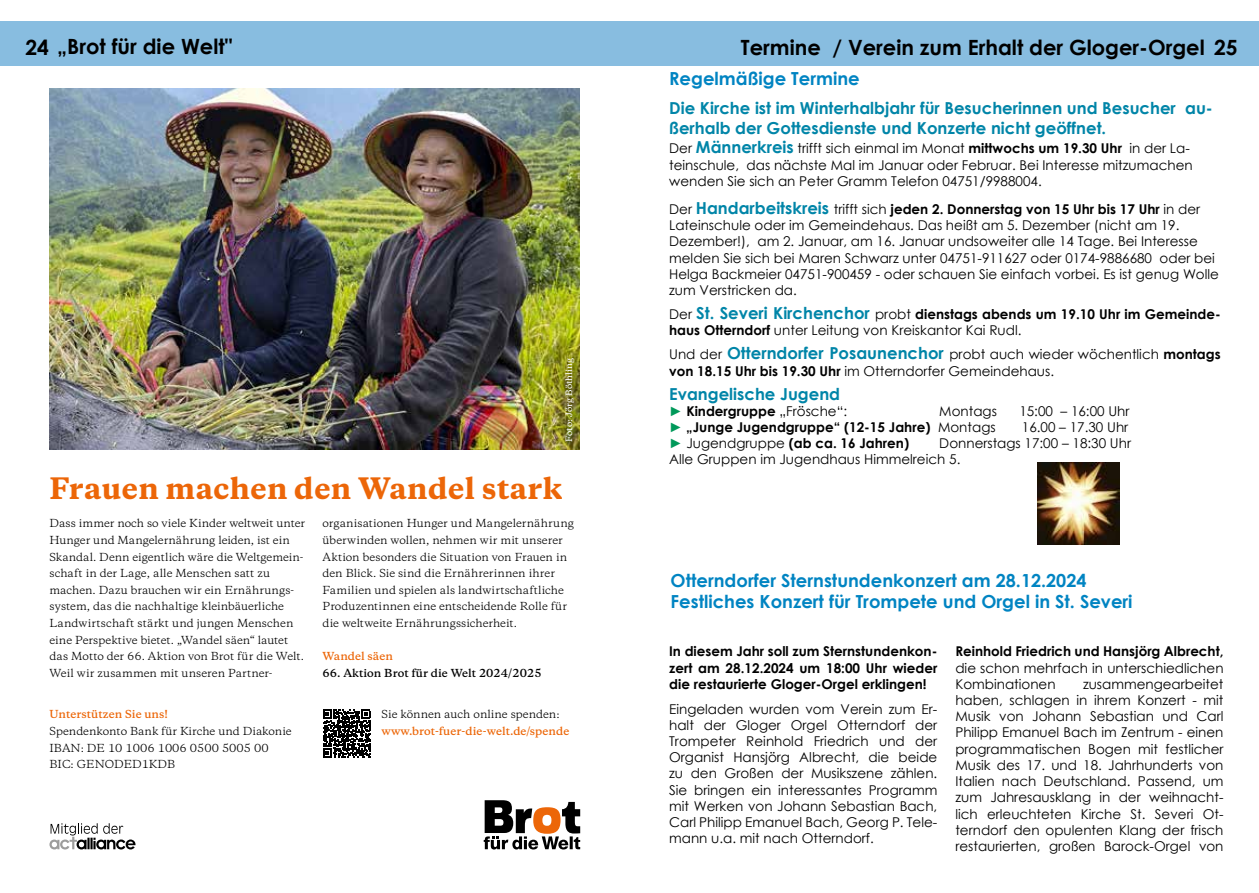
<style>
.page{position:relative;width:1259px;height:893px;background:#fff}
.page>*{position:absolute;margin:0;border:0;box-sizing:border-box;transform-origin:0 0}
.t1{font:800 27.75px "Copernicus";letter-spacing:.02em;color:#ec6608}
.t2{font:700 21px "Century Gothic";color:#000}
.t3{font:700 18px/21.6px "Century Gothic";color:#0084c2}
.t4{font:700 16.5px/19.8px "Century Gothic";color:#0085a8}
.t5{font:13.5px/16.2px "Century Gothic";color:#000}
.t6{font:700 13.5px/16.2px "Century Gothic";color:#000;text-align:justify}
.t7{font:10.35px/16.6px "Copernicus";color:#000}
.t8{font:600 10.35px "Copernicus";letter-spacing:.005em;color:#ec6608}
.t9{font:600 10.35px "Copernicus";letter-spacing:.005em;color:#000}
.t10{font:500 8.25px "Copernicus";color:#fff}
.s1{font-weight:700;font-size:16.5px;color:#0085a8}
.s2{font-weight:700}
.s3{font-weight:400}
.s4{font-size:16.5px;color:#0085a8}
.s5{color:#00995a}
</style>
<div class="page">
<div style="left:629px;top:21px;width:630px;height:45px;background:#88bde0"></div>
<div style="left:0;top:21px;width:629px;height:45px;background:#88bde0"></div>
<img style="left:49px;top:88px;width:531px;height:362px">
<svg style="left:556px;top:349px;width:24px;height:101px"></svg>
<svg style="left:323px;top:709px;width:48px;height:49px"></svg>
<svg style="left:323px;top:710px;width:47px;height:47px"></svg>
<svg style="left:484px;top:800px;width:96px;height:49px"></svg>
<svg style="left:49px;top:823px;width:86px;height:26px"></svg>
<img style="left:1038px;top:462px;width:82px;height:82px">
<h2 class="t2" style="left:26px;top:30px;width:208px">24 „Brot für die Welt"</h2>
<h2 class="t2" style="left:741px;top:31px;width:498px">Termine / Verein zum Erhalt der Gloger-Orgel 25</h2>
<p class="t10" style="left:562px;top:442px;width:85px;rotate:-90deg">Foto: Jörg Böthling</p>
<h1 class="t1" style="left:49px;top:470px;width:514px">Frauen machen den Wandel stark</h1>
<p class="t7" style="left:49px;top:515px;width:257px">Dass immer noch so viele Kinder weltweit unter Hunger und Mangelernährung leiden, ist ein Skandal. Denn eigentlich wäre die Weltgemein&shy;schaft in der Lage, alle Menschen satt zu machen. Dazu brauchen wir ein Ernährungs&shy;system, das die nachhaltige kleinbäuerliche Landwirtschaft stärkt und jungen Menschen eine Perspektive bietet. „Wandel säen“ lautet das Motto der 66. Aktion von Brot für die Welt.<br>Weil wir zusammen mit unseren Partner-</p>
<p class="t7" style="left:322px;top:515px;width:253px">organisationen Hunger und Mangelernährung überwinden wollen, nehmen wir mit unserer Aktion besonders die Situation von Frauen in den Blick. Sie sind die Ernährerinnen ihrer Familien und spielen als landwirtschaftliche Produzentinnen eine entscheidende Rolle für die weltweite Ernährungssicherheit.</p>
<p class="t8" style="left:322px;top:649px;width:72px">Wandel säen</p>
<p class="t9" style="left:322px;top:666px;width:221px">66. Aktion Brot für die Welt 2024/2025</p>
<p class="t8" style="left:49px;top:707px;width:120px">Unterstützen Sie uns!</p>
<p class="t7" style="left:49px;top:723px;width:244px">Spendenkonto Bank für Kirche und Diakonie<br>IBAN: DE 10 1006 1006 0500 5005 00<br>BIC: GENODED1KDB</p>
<p class="t7" style="left:381px;top:706px;width:179px">Sie können auch online spenden:</p>
<p class="t8" style="left:381px;top:724px;width:189px">www.brot-fuer-die-welt.de/spende</p>
<h3 class="t3" style="left:669px;top:67px;width:192px">Regelmäßige Termine</h3>
<p class="t4" style="left:669px;top:97px;width:545px">Die Kirche ist im Winterhalbjahr für Besucherinnen und Besucher au&shy;ßerhalb der Gottesdienste und Konzerte nicht geöffnet.</p>
<p class="t5" style="left:669px;top:140px;width:525px">Der <span class="s1">Männerkreis</span> trifft sich einmal im Monat <span class="s2">mittwochs um 19.30 Uhr</span> in der La&shy;teinschule, das nächste Mal im Januar oder Februar. Bei Interesse mitzumachen wenden Sie sich an Peter Gramm Telefon 04751/9988004.</p>
<p class="t5" style="left:669px;top:201px;width:551px">Der <span class="s1">Handarbeitskreis</span> trifft sich <span class="s2">jeden 2. Donnerstag von 15 Uhr bis 17 Uhr</span> in der Lateinschule oder im Gemeindehaus. Das heißt am 5. Dezember (nicht am 19.<br>Dezember!), am 2. Januar, am 16. Januar undsoweiter alle 14 Tage. Bei Interesse melden Sie sich bei Maren Schwarz unter 04751-911627 oder 0174-9886680 oder bei Helga Backmeier 04751-900459 - oder schauen Sie einfach vorbei. Es ist genug Wolle zum Verstricken da.</p>
<p class="t6" style="left:669px;top:305px;width:553px"><span class="s3">Der</span> <span class="s4">St. Severi Kirchenchor</span> <span class="s3">probt</span> dienstags abends um 19.10 Uhr im Gemeinde&shy;haus Otterndorf <span class="s3">unter Leitung von Kreiskantor Kai Rudl.</span></p>
<p class="t5" style="left:669px;top:346px;width:553px">Und der <span class="s1">Otterndorfer Posaunenchor</span> probt auch wieder wöchentlich <span class="s2">montags von 18.15 Uhr bis 19.30 Uhr</span> im Otterndorfer Gemeindehaus.</p>
<p class="t4" style="left:669px;top:383px;width:172px">Evangelische Jugend</p>
<p class="t6" style="left:669px;top:402px;width:179px"><span class="s5">►</span> Kindergruppe <span class="s3">„Frösche“:</span></p>
<p class="t5" style="left:939px;top:403px;width:59px">Montags</p>
<p class="t5" style="left:1019px;top:403px;width:112px">15:00 – 16:00 Uhr</p>
<p class="t6" style="left:669px;top:418px;width:328px"><span class="s5">►</span> „Junge Jugendgruppe“ (12-15 Jahre) <span class="s3">Montags</span></p>
<p class="t5" style="left:1022px;top:419px;width:108px">16.00 – 17.30 Uhr</p>
<p class="t6" style="left:669px;top:435px;width:241px"><span class="s5">►</span> <span class="s3">Jugendgruppe</span> (ab ca. 16 Jahren)</p>
<p class="t5" style="left:669px;top:435px;width:463px;text-indent:270px">Donnerstags 17:00 – 18:30 Uhr<br>Alle Gruppen im Jugendhaus Himmelreich 5.</p>
<h3 class="t3" style="left:670px;top:568px;width:463px">Otterndorfer Sternstundenkonzert am 28.12.2024<br>Festliches Konzert für Trompete und Orgel in St. Severi</h3>
<p class="t6" style="left:669px;top:643px;width:270px">In diesem Jahr soll zum Sternstundenkon&shy;zert am 28.12.2024 um 18:00 Uhr wieder die restaurierte Gloger-Orgel erklingen!</p>
<p class="t5" style="left:669px;top:700px;width:270px;text-align:justify">Eingeladen wurden vom Verein zum Er&shy;halt der Gloger Orgel Otterndorf der Trompeter Reinhold Friedrich und der Organist Hansjörg Albrecht, die beide zu den Großen der Musikszene zählen.<br>Sie bringen ein interessantes Programm mit Werken von Johann Sebastian Bach, Carl Philipp Emanuel Bach, Georg P. Tele&shy;mann u.a. mit nach Otterndorf.</p>
<p class="t6" style="left:955px;top:643px;width:270px">Reinhold Friedrich und Hansjörg Albrecht,</p>
<p class="t5" style="left:955px;top:659px;width:270px">die schon mehrfach in unterschiedlichen<br>Kombinationen</p>
<p class="t5" style="left:955px;top:676px;width:270px;text-align:justify;text-indent:128px">zusammengearbeitet haben, schlagen in ihrem Konzert - mit Musik von Johann Sebastian und Carl Philipp Emanuel Bach im Zentrum - einen programmatischen Bogen mit festlicher Musik des 17. und 18. Jahrhunderts von Italien nach Deutschland. Passend, um zum Jahresausklang in der weihnacht&shy;lich erleuchteten Kirche St. Severi Ot&shy;terndorf den opulenten Klang der frisch restaurierten, großen Barock-Orgel von</p>
</div>
